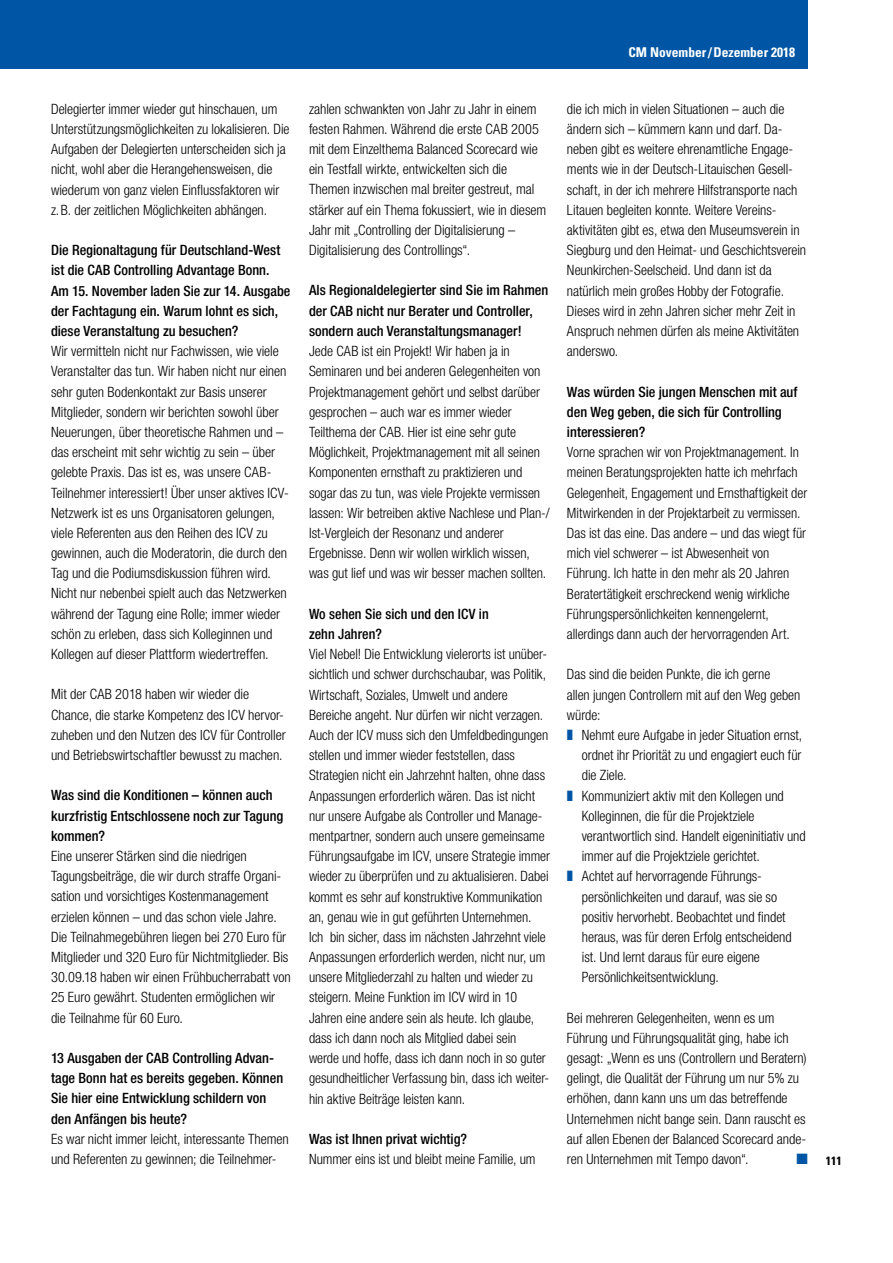
<style>
.page{position:relative;width:893px;height:1263px;background:#fff}
.page>*{position:absolute;margin:0;border:0;box-sizing:border-box;transform-origin:0 0}
.t1{font:15px "Zapf Dingbats ITC";color:#0056a4}
.t2{font:300 condensed 14.25px/20.2px "Helvetica Neue LT Pro";letter-spacing:-.005em;color:#000}
.t3{font:500 condensed 14.25px/20.2px "Helvetica Neue LT Pro";color:#000}
.t4{font:700 condensed 13.5px "Univers LT Std";color:#fff}
.t5{font:700 condensed 12px "Univers LT Std";color:#000}
.s1{color:#0056a4}
</style>
<div class="page">
<div style="left:0;top:0;width:808px;height:68px;background:#0056a4"></div>
<p class="t2" style="left:51px;top:98px;width:240px">Delegierter immer wieder gut hinschauen, um Unterstützungsmöglichkeiten zu lokalisieren. Die Aufgaben der Delegierten unterscheiden sich ja nicht, wohl aber die Herangehensweisen, die wiederum von ganz vielen Einflussfaktoren wir z.B. der zeitlichen Möglichkeiten abhängen.</p>
<p class="t3" style="left:51px;top:240px;width:241px">Die Regionaltagung für Deutschland-West ist die CAB Controlling Advantage Bonn.<br>Am 15. November laden Sie zur 14. Ausgabe der Fachtagung ein. Warum lohnt es sich, diese Veranstaltung zu besuchen?</p>
<p class="t2" style="left:51px;top:341px;width:239px">Wir vermitteln nicht nur Fachwissen, wie viele Veranstalter das tun. Wir haben nicht nur einen sehr guten Bodenkontakt zur Basis unserer Mitglieder, sondern wir berichten sowohl über Neuerungen, über theoretische Rahmen und – das erscheint mit sehr wichtig zu sein – über gelebte Praxis. Das ist es, was unsere CAB-Teilnehmer interessiert! Über unser aktives ICV-Netzwerk ist es uns Organisatoren gelungen, viele Referenten aus den Reihen des ICV zu gewinnen, auch die Moderatorin, die durch den Tag und die Podiumsdiskussion führen wird.<br>Nicht nur nebenbei spielt auch das Netzwerken während der Tagung eine Rolle; immer wieder schön zu erleben, dass sich Kolleginnen und Kollegen auf dieser Plattform wiedertreffen.</p>
<p class="t2" style="left:51px;top:684px;width:236px">Mit der CAB 2018 haben wir wieder die Chance, die starke Kompetenz des ICV hervor&shy;zuheben und den Nutzen des ICV für Controller und Betriebswirtschaftler bewusst zu machen.</p>
<p class="t3" style="left:51px;top:785px;width:234px">Was sind die Konditionen – können auch kurzfristig Entschlossene noch zur Tagung kommen?</p>
<p class="t2" style="left:51px;top:846px;width:241px">Eine unserer Stärken sind die niedrigen Tagungsbeiträge, die wir durch straffe Organi&shy;sation und vorsichtiges Kostenmanagement erzielen können – und das schon viele Jahre.<br>Die Teilnahmegebühren liegen bei 270 Euro für Mitglieder und 320 Euro für Nichtmitglieder. Bis 30.09.18 haben wir einen Frühbucherrabatt von 25 Euro gewährt. Studenten ermöglichen wir die Teilnahme für 60 Euro.</p>
<p class="t3" style="left:51px;top:1048px;width:234px">13 Ausgaben der CAB Controlling Advan&shy;tage Bonn hat es bereits gegeben. Können Sie hier eine Entwicklung schildern von den Anfängen bis heute?</p>
<p class="t2" style="left:51px;top:1128px;width:239px">Es war nicht immer leicht, interessante Themen und Referenten zu gewinnen; die Teilnehmer-</p>
<p class="t4" style="left:628px;top:43px;width:168px">CM November/Dezember 2018</p>
<p class="t2" style="left:309px;top:98px;width:239px">zahlen schwankten von Jahr zu Jahr in einem festen Rahmen. Während die erste CAB 2005 mit dem Einzelthema Balanced Scorecard wie ein Testfall wirkte, entwickelten sich die Themen inzwischen mal breiter gestreut, mal stärker auf ein Thema fokussiert, wie in diesem Jahr mit „Controlling der Digitalisierung – Digitalisierung des Controllings“.</p>
<p class="t3" style="left:309px;top:280px;width:241px">Als Regionaldelegierter sind Sie im Rahmen der CAB nicht nur Berater und Controller, sondern auch Veranstaltungsmanager!</p>
<p class="t2" style="left:309px;top:341px;width:242px">Jede CAB ist ein Projekt! Wir haben ja in Seminaren und bei anderen Gelegenheiten von Projektmanagement gehört und selbst darüber gesprochen – auch war es immer wieder Teilthema der CAB. Hier ist eine sehr gute Möglichkeit, Projektmanagement mit all seinen Komponenten ernsthaft zu praktizieren und sogar das zu tun, was viele Projekte vermissen lassen: Wir betreiben aktive Nachlese und Plan-/ Ist-Vergleich der Resonanz und anderer Ergebnisse. Denn wir wollen wirklich wissen, was gut lief und was wir besser machen sollten.</p>
<p class="t3" style="left:309px;top:603px;width:181px">Wo sehen Sie sich und den ICV in zehn Jahren?</p>
<p class="t2" style="left:309px;top:644px;width:242px">Viel Nebel! Die Entwicklung vielerorts ist unüber&shy;sichtlich und schwer durchschaubar, was Politik, Wirtschaft, Soziales, Umwelt und andere Bereiche angeht. Nur dürfen wir nicht verzagen.<br>Auch der ICV muss sich den Umfeldbedingungen stellen und immer wieder feststellen, dass Strategien nicht ein Jahrzehnt halten, ohne dass Anpassungen erforderlich wären. Das ist nicht nur unsere Aufgabe als Controller und Manage&shy;mentpartner, sondern auch unsere gemeinsame Führungsaufgabe im ICV, unsere Strategie immer wieder zu überprüfen und zu aktualisieren. Dabei kommt es sehr auf konstruktive Kommunikation an, genau wie in gut geführten Unternehmen.<br>Ich bin sicher, dass im nächsten Jahrzehnt viele Anpassungen erforderlich werden, nicht nur, um unsere Mitgliederzahl zu halten und wieder zu steigern. Meine Funktion im ICV wird in 10<br>Jahren eine andere sein als heute. Ich glaube, dass ich dann noch als Mitglied dabei sein werde und hoffe, dass ich dann noch in so guter gesundheitlicher Verfassung bin, dass ich weiter&shy;hin aktive Beiträge leisten kann.</p>
<p class="t3" style="left:309px;top:1128px;width:160px">Was ist Ihnen privat wichtig?</p>
<p class="t2" style="left:309px;top:1149px;width:228px">Nummer eins ist und bleibt meine Familie, um</p>
<p class="t2" style="left:567px;top:98px;width:241px">die ich mich in vielen Situationen – auch die ändern sich – kümmern kann und darf. Da&shy;neben gibt es weitere ehrenamtliche Engage&shy;ments wie in der Deutsch-Litauischen Gesell&shy;schaft, in der ich mehrere Hilfstransporte nach Litauen begleiten konnte. Weitere Vereins&shy;aktivitäten gibt es, etwa den Museumsverein in Siegburg und den Heimat- und Geschichtsverein Neunkirchen-Seelscheid. Und dann ist da natürlich mein großes Hobby der Fotografie.<br>Dieses wird in zehn Jahren sicher mehr Zeit in Anspruch nehmen dürfen als meine Aktivitäten anderswo.</p>
<p class="t3" style="left:567px;top:381px;width:232px">Was würden Sie jungen Menschen mit auf den Weg geben, die sich für Controlling interessieren?</p>
<p class="t2" style="left:567px;top:442px;width:242px">Vorne sprachen wir von Projektmanagement. In meinen Beratungsprojekten hatte ich mehrfach Gelegenheit, Engagement und Ernsthaftigkeit der Mitwirkenden in der Projektarbeit zu vermissen.<br>Das ist das eine. Das andere – und das wiegt für mich viel schwerer – ist Abwesenheit von Führung. Ich hatte in den mehr als 20 Jahren Beratertätigkeit erschreckend wenig wirkliche Führungspersönlichkeiten kennengelernt, allerdings dann auch der hervorragenden Art.</p>
<p class="t2" style="left:567px;top:664px;width:205px">Das sind die beiden Punkte, die ich gerne</p>
<p class="t2" style="left:567px;top:684px;width:235px">allen jungen Controllern mit auf den Weg geben</p>
<p class="t2" style="left:567px;top:704px;width:35px">würde:</p>
<p class="t2" style="left:567px;top:725px;width:237px"><span class="s1">❚</span> Nehmt eure Aufgabe in jeder Situation ernst,</p>
<p class="t2" style="left:582px;top:745px;width:221px">ordnet ihr Priorität zu und engagiert euch für</p>
<p class="t2" style="left:582px;top:765px;width:46px">die Ziele.</p>
<p class="t2" style="left:567px;top:785px;width:218px"><span class="s1">❚</span> Kommuniziert aktiv mit den Kollegen und</p>
<p class="t2" style="left:582px;top:805px;width:174px">Kolleginnen, die für die Projektziele</p>
<p class="t2" style="left:582px;top:826px;width:225px">verantwortlich sind. Handelt eigeninitiativ und</p>
<p class="t2" style="left:582px;top:846px;width:180px">immer auf die Projektziele gerichtet.</p>
<p class="t2" style="left:567px;top:866px;width:195px"><span class="s1">❚</span> Achtet auf hervorragende Führungs-</p>
<p class="t2" style="left:582px;top:886px;width:197px">persönlichkeiten und darauf, was sie so</p>
<p class="t2" style="left:582px;top:906px;width:205px">positiv hervorhebt. Beobachtet und findet</p>
<p class="t2" style="left:582px;top:927px;width:211px">heraus, was für deren Erfolg entscheidend</p>
<p class="t2" style="left:582px;top:947px;width:180px">ist. Und lernt daraus für eure eigene</p>
<p class="t2" style="left:582px;top:967px;width:139px">Persönlichkeitsentwicklung.</p>
<p class="t2" style="left:567px;top:1007px;width:241px">Bei mehreren Gelegenheiten, wenn es um Führung und Führungsqualität ging, habe ich gesagt: „Wenn es uns (Controllern und Beratern) gelingt, die Qualität der Führung um nur 5% zu erhöhen, dann kann uns um das betreffende Unternehmen nicht bange sein. Dann rauscht es auf allen Ebenen der Balanced Scorecard ande&shy;ren Unternehmen mit Tempo davon“.</p>
<p class="t1" style="left:796px;top:1152px;width:13px">■</p>
<p class="t5" style="left:826px;top:1154px;width:17px">111</p>
</div>
